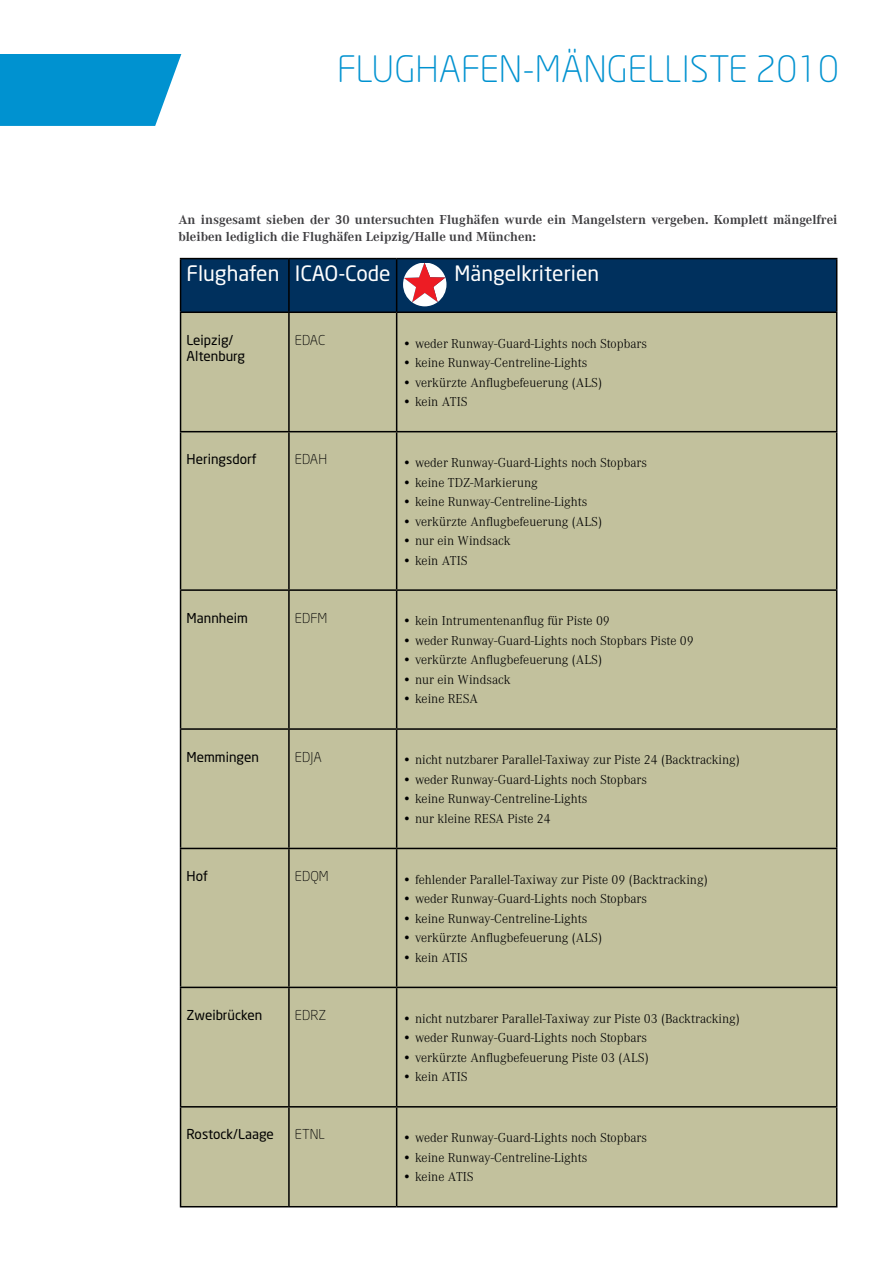
<style>
.page{position:relative;width:893px;height:1263px;background:#fff}
.page>*{position:absolute;margin:0;border:0;box-sizing:border-box;transform-origin:0 0}
.t1{font:300 36px "Neo Sans";color:#0092d0}
.t2{font:21px "Neo Sans";color:#fff}
.t3{font:300 13.5px "Corporate A";color:#000}
.t4{font:700 13.5px/16.2px "Corporate A";color:#3e3d40}
.t5{font:13.5px/16.2px "Neo Sans";color:#000}
.t6{font:300 13.5px "Neo Sans";color:#000}
</style>
<div class="page">
<div style="left:181px;top:313px;width:655px;height:893px;background:#c2c19d"></div>
<hr style="left:288px;top:313px;width:2px;height:118px;background:#000">
<hr style="left:396px;top:313px;width:1px;height:118px;background:#000">
<hr style="left:180px;top:431px;width:109px;height:1px;background:#000">
<hr style="left:289px;top:431px;width:108px;height:1px;background:#000">
<hr style="left:288px;top:432px;width:2px;height:157px;background:#000">
<hr style="left:397px;top:431px;width:440px;height:1px;background:#000">
<hr style="left:396px;top:432px;width:1px;height:157px;background:#000">
<hr style="left:180px;top:589px;width:109px;height:2px;background:#000">
<hr style="left:289px;top:589px;width:108px;height:2px;background:#000">
<hr style="left:288px;top:591px;width:2px;height:137px;background:#000">
<hr style="left:397px;top:589px;width:440px;height:2px;background:#000">
<hr style="left:396px;top:591px;width:1px;height:137px;background:#000">
<hr style="left:180px;top:728px;width:109px;height:2px;background:#000">
<hr style="left:289px;top:728px;width:108px;height:2px;background:#000">
<hr style="left:288px;top:730px;width:2px;height:118px;background:#000">
<hr style="left:397px;top:728px;width:440px;height:2px;background:#000">
<hr style="left:396px;top:730px;width:1px;height:118px;background:#000">
<hr style="left:180px;top:848px;width:109px;height:1px;background:#000">
<hr style="left:289px;top:848px;width:108px;height:1px;background:#000">
<hr style="left:288px;top:849px;width:2px;height:138px;background:#000">
<hr style="left:397px;top:848px;width:440px;height:1px;background:#000">
<hr style="left:396px;top:849px;width:1px;height:138px;background:#000">
<hr style="left:180px;top:987px;width:109px;height:1px;background:#000">
<hr style="left:289px;top:987px;width:108px;height:1px;background:#000">
<hr style="left:288px;top:988px;width:2px;height:118px;background:#000">
<hr style="left:397px;top:987px;width:440px;height:1px;background:#000">
<hr style="left:396px;top:988px;width:1px;height:118px;background:#000">
<hr style="left:180px;top:1106px;width:109px;height:1px;background:#000">
<hr style="left:289px;top:1106px;width:108px;height:1px;background:#000">
<hr style="left:288px;top:1107px;width:2px;height:99px;background:#000">
<hr style="left:397px;top:1106px;width:440px;height:1px;background:#000">
<hr style="left:396px;top:1107px;width:1px;height:99px;background:#000">
<hr style="left:180px;top:313px;width:1px;height:118px;background:#000">
<hr style="left:836px;top:313px;width:1px;height:118px;background:#000">
<hr style="left:180px;top:432px;width:1px;height:157px;background:#000">
<hr style="left:836px;top:432px;width:1px;height:157px;background:#000">
<hr style="left:180px;top:591px;width:1px;height:137px;background:#000">
<hr style="left:836px;top:591px;width:1px;height:137px;background:#000">
<hr style="left:180px;top:730px;width:1px;height:118px;background:#000">
<hr style="left:836px;top:730px;width:1px;height:118px;background:#000">
<hr style="left:180px;top:849px;width:1px;height:138px;background:#000">
<hr style="left:836px;top:849px;width:1px;height:138px;background:#000">
<hr style="left:180px;top:988px;width:1px;height:118px;background:#000">
<hr style="left:836px;top:988px;width:1px;height:118px;background:#000">
<hr style="left:180px;top:1107px;width:1px;height:99px;background:#000">
<hr style="left:836px;top:1107px;width:1px;height:99px;background:#000">
<hr style="left:180px;top:1206px;width:109px;height:1px;background:#000">
<hr style="left:289px;top:1206px;width:108px;height:1px;background:#000">
<hr style="left:397px;top:1206px;width:440px;height:1px;background:#000">
<hr style="left:180px;top:258px;width:109px;height:1px;background:#000">
<hr style="left:180px;top:259px;width:1px;height:52px;background:#000">
<hr style="left:289px;top:258px;width:108px;height:1px;background:#000">
<hr style="left:397px;top:258px;width:440px;height:1px;background:#000">
<hr style="left:180px;top:311px;width:109px;height:2px;background:#000">
<hr style="left:289px;top:311px;width:108px;height:2px;background:#000">
<hr style="left:397px;top:311px;width:440px;height:2px;background:#000">
<svg style="left:181px;top:259px;width:656px;height:53px;background:#0a345e"></svg>
<svg style="left:0;top:54px;width:181px;height:72px;background:#1299d3"></svg>
<h1 class="t1" style="left:337px;top:48px;width:503px">FLUGHAFEN-MÄNGELLISTE 2010</h1>
<p class="t4" style="left:178px;top:212px;width:661px">An insgesamt sieben der 30 untersuchten Flughäfen wurde ein Mangelstern vergeben. Komplett mängelfrei bleiben lediglich die Flughäfen Leipzig/Halle und München:</p>
<h2 class="t2" style="left:187px;top:260px;width:206px">Flughafen I CAO-Code</h2>
<h2 class="t2" style="left:454px;top:260px;width:146px">Mängelkriterien</h2>
<p class="t5" style="left:187px;top:332px;width:60px">Leipzig/<br>Altenburg</p>
<p class="t6" style="left:295px;top:332px;width:32px">EDAC</p>
<p class="t3" style="left:403px;top:336px;width:246px">• weder Runway-Guard-Lights noch Stopbars</p>
<p class="t3" style="left:403px;top:355px;width:186px">• keine Runway-Centreline-Lights</p>
<p class="t3" style="left:403px;top:375px;width:201px">• verkürzte Anflugbefeuerung (ALS)</p>
<p class="t3" style="left:403px;top:394px;width:67px">• kein ATIS</p>
<p class="t5" style="left:187px;top:451px;width:72px">Heringsdorf</p>
<p class="t6" style="left:295px;top:451px;width:24px">EDAH</p>
<p class="t3" style="left:403px;top:455px;width:246px">• weder Runway-Guard-Lights noch Stopbars</p>
<p class="t3" style="left:403px;top:475px;width:137px">• keine TDZ-Markierung</p>
<p class="t3" style="left:403px;top:494px;width:186px">• keine Runway-Centreline-Lights</p>
<p class="t3" style="left:403px;top:514px;width:201px">• verkürzte Anflugbefeuerung (ALS)</p>
<p class="t3" style="left:403px;top:533px;width:109px">• nur ein Windsack</p>
<p class="t3" style="left:403px;top:553px;width:67px">• kein ATIS</p>
<p class="t5" style="left:187px;top:609px;width:63px">Mannheim</p>
<p class="t6" style="left:295px;top:610px;width:34px">EDFM</p>
<p class="t3" style="left:403px;top:614px;width:209px">• kein Intrumentenanflug für Piste 09</p>
<p class="t3" style="left:403px;top:633px;width:293px">• weder Runway-Guard-Lights noch Stopbars Piste 09</p>
<p class="t3" style="left:403px;top:653px;width:201px">• verkürzte Anflugbefeuerung (ALS)</p>
<p class="t3" style="left:403px;top:672px;width:109px">• nur ein Windsack</p>
<p class="t3" style="left:403px;top:692px;width:77px">• keine RESA</p>
<p class="t5" style="left:187px;top:748px;width:74px">Memmingen</p>
<p class="t6" style="left:295px;top:749px;width:27px">EDJA</p>
<p class="t3" style="left:403px;top:752px;width:339px">• nicht nutzbarer Parallel-Taxiway zur Piste 24 (Backtracking)</p>
<p class="t3" style="left:403px;top:772px;width:246px">• weder Runway-Guard-Lights noch Stopbars</p>
<p class="t3" style="left:403px;top:791px;width:186px">• keine Runway-Centreline-Lights</p>
<p class="t3" style="left:403px;top:811px;width:150px">• nur kleine RESA Piste 24</p>
<p class="t5" style="left:187px;top:868px;width:23px">Hof</p>
<p class="t6" style="left:295px;top:868px;width:35px">EDQM</p>
<p class="t3" style="left:403px;top:872px;width:307px">• fehlender Parallel-Taxiway zur Piste 09 (Backtracking)</p>
<p class="t3" style="left:403px;top:891px;width:246px">• weder Runway-Guard-Lights noch Stopbars</p>
<p class="t3" style="left:403px;top:911px;width:186px">• keine Runway-Centreline-Lights</p>
<p class="t3" style="left:403px;top:930px;width:201px">• verkürzte Anflugbefeuerung (ALS)</p>
<p class="t3" style="left:403px;top:950px;width:67px">• kein ATIS</p>
<p class="t5" style="left:187px;top:1007px;width:77px">Zweibrücken</p>
<p class="t6" style="left:295px;top:1007px;width:33px">EDRZ</p>
<p class="t3" style="left:403px;top:1011px;width:339px">• nicht nutzbarer Parallel-Taxiway zur Piste 03 (Backtracking)</p>
<p class="t3" style="left:403px;top:1030px;width:246px">• weder Runway-Guard-Lights noch Stopbars</p>
<p class="t3" style="left:403px;top:1050px;width:248px">• verkürzte Anflugbefeuerung Piste 03 (ALS)</p>
<p class="t3" style="left:403px;top:1069px;width:67px">• kein ATIS</p>
<p class="t5" style="left:187px;top:1126px;width:89px">Rostock/Laage</p>
<p class="t6" style="left:295px;top:1126px;width:9px">ETNL</p>
<p class="t3" style="left:403px;top:1130px;width:246px">• weder Runway-Guard-Lights noch Stopbars</p>
<p class="t3" style="left:403px;top:1150px;width:186px">• keine Runway-Centreline-Lights</p>
<p class="t3" style="left:403px;top:1169px;width:73px">• keine ATIS</p>
</div>
